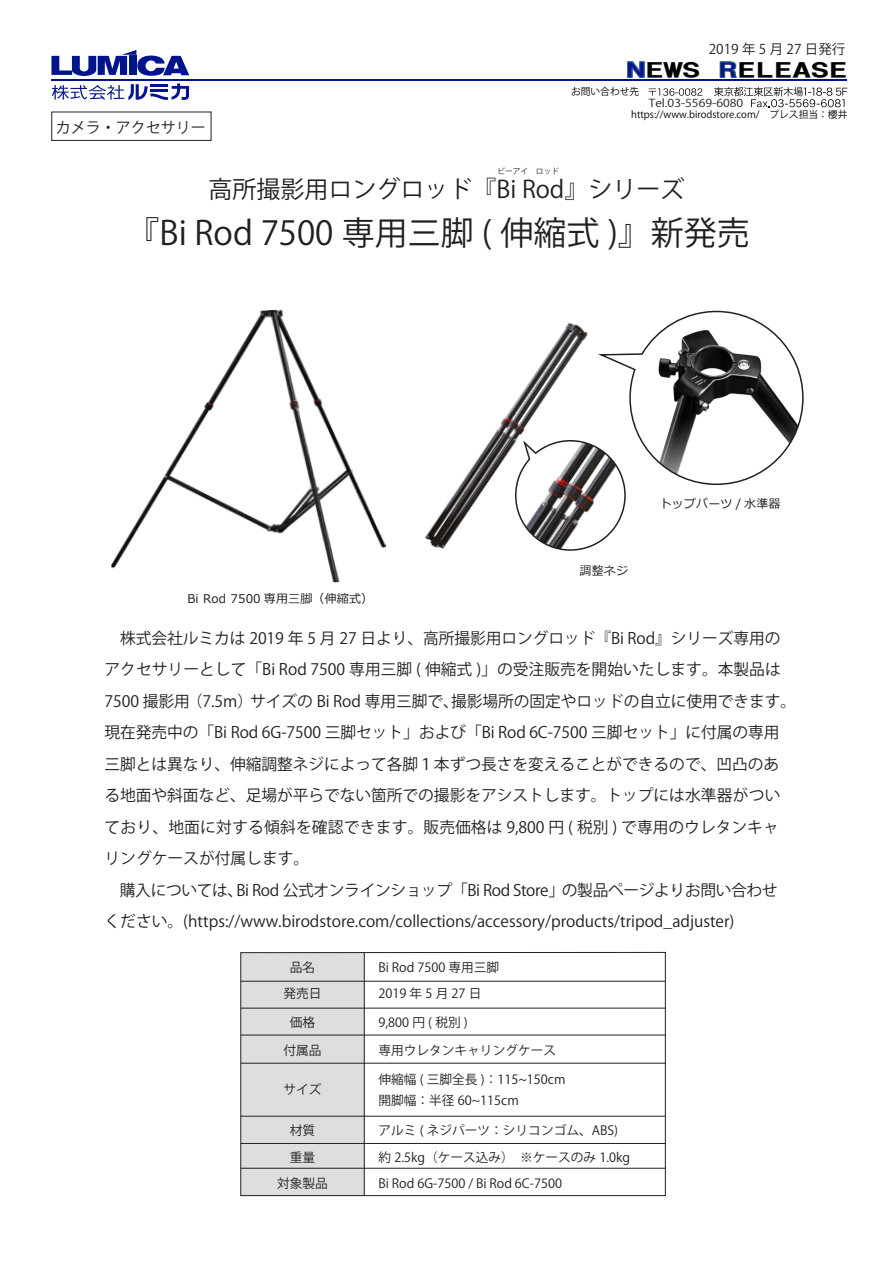
<style>
.page{position:relative;width:893px;height:1263px;background:#fff}
.page>*{position:absolute;margin:0;border:0;box-sizing:border-box;transform-origin:0 0}
.t1{font:33px "Koz Min Pr 6 N Bold 83 pv RKSJ H";color:#231f20}
.t2{font:24px "Koz Min Pr 6 N Bold 83 pv RKSJ H";color:#231f20}
.t3{font:19.35px "HG Soei Kakugothic UB";letter-spacing:-.04em;color:#030303;scale:2.07 1}
.t4{font:15.75px/31.5px "Koz Go Pr 6 N";letter-spacing:-.005em;color:#231f20}
.t5{font:15px "Koz Min Pr 6 N Bold 83 pv RKSJ H";color:#231f20}
.t6{font:13.5px "Koz Go Pr 6 N";color:#231f20}
.t7{font:12.75px/25.8px "Koz Min Pr 6 N Bold 83 pv RKSJ H";color:#231f20}
.t8{font:12px "Meiryo";letter-spacing:.015em;color:#231f20}
.t9{font:10.95px "Koz Go Pr 6 N";color:#231f20;scale:1.12 1}
.t10{font:9.75px "Koz Go Pr 6 N";color:#030303}
.t11{font:9.75px "Koz Go Pro";color:#030303}
.t12{font:7.65px "Koz Go Pr 6 N";color:#231f20}
.s1{color:#00148b}
</style>
<div class="page">
<svg style="left:649px;top:88px;width:53px;height:8px"></svg>
<svg style="left:714px;top:87px;width:133px;height:20px"></svg>
<hr style="left:51px;top:79px;width:796px;height:2px;background:#00148b">
<svg style="left:51px;top:50px;width:138px;height:26px"></svg>
<svg style="left:52px;top:84px;width:137px;height:16px"></svg>
<svg style="left:627px;top:61px;width:18px;height:17px"></svg>
<svg style="left:719px;top:61px;width:18px;height:17px"></svg>
<div style="left:52px;top:112px;width:159px;height:29px;border:1px solid #231f20"></div>
<div style="left:241px;top:953px;width:123px;height:242px;background:#dddee0"></div>
<hr style="left:364px;top:953px;width:1px;height:242px;background:#231f20">
<hr style="left:241px;top:981px;width:424px;height:1px;background:#231f20">
<hr style="left:241px;top:1168px;width:424px;height:1px;background:#231f20">
<hr style="left:241px;top:1143px;width:424px;height:1px;background:#231f20">
<hr style="left:241px;top:1063px;width:424px;height:1px;background:#231f20">
<hr style="left:241px;top:1035px;width:425px;height:1px;background:#231f20">
<hr style="left:241px;top:1008px;width:424px;height:1px;background:#231f20">
<div style="left:241px;top:952px;width:424px;height:244px;border:1px solid #231f20"></div>
<hr style="left:241px;top:1116px;width:424px;height:1px;background:#231f20">
<img style="left:425px;top:405px;width:89px;height:144px">
<img style="left:111px;top:309px;width:276px;height:274px">
<svg style="left:514px;top:310px;width:290px;height:241px"></svg>
<p class="t5" style="left:56px;top:119px;width:152px">カメラ・アクセサリー</p>
<p class="t6" style="left:709px;top:42px;width:138px">2019 年 5 月 27 日発行</p>
<p class="t3" style="left:626px;top:60px;width:109px"><span class="s1">N</span>EWS <span class="s1">R</span>ELEASE</p>
<p class="t11" style="left:571px;top:85px;width:70px">お問い合わせ先</p>
<p class="t10" style="left:631px;top:109px;width:218px">https://www.birodstore.com/ プレス担当：櫻井</p>
<p class="t9" style="left:649px;top:97px;width:86px">Tel.03-5569-6080</p>
<p class="t12" style="left:497px;top:167px;width:63px">ビーアイ　ロッド</p>
<h2 class="t2" style="left:208px;top:176px;width:477px">高所撮影用ロングロッド『Bi Rod』シリーズ</h2>
<h1 class="t1" style="left:127px;top:214px;width:625px">『Bi Rod 7500 専用三脚 ( 伸縮式 )』新発売</h1>
<p class="t8" style="left:187px;top:590px;width:187px">Bi Rod 7500 専用三脚（伸縮式）</p>
<p class="t8" style="left:580px;top:562px;width:50px">調整ネジ</p>
<p class="t8" style="left:660px;top:495px;width:122px">トップパーツ / 水準器</p>
<p class="t4" style="left:105px;top:622px;width:693px;text-indent:16px">株式会社ルミカは 2019 年 5 月 27 日より、高所撮影用ロングロッド『Bi Rod』シリーズ専用のアクセサリーとして「Bi Rod 7500 専用三脚 ( 伸縮式 )」の受注販売を開始いたします。本製品は7500 撮影用（7.5m）サイズの Bi Rod 専用三脚で、撮影場所の固定やロッドの自立に使用できます。現在発売中の「Bi Rod 6G-7500 三脚セット」および「Bi Rod 6C-7500 三脚セット」に付属の専用三脚とは異なり、伸縮調整ネジによって各脚１本ずつ長さを変えることができるので、凹凸のある地面や斜面など、足場が平らでない箇所での撮影をアシストします。トップには水準器がついており、地面に対する傾斜を確認できます。販売価格は 9,800 円 ( 税別 ) で専用のウレタンキャリングケースが付属します。<br>　購入については、Bi Rod 公式オンラインショップ「Bi Rod Store」の製品ページよりお問い合わせください。(https://www.birodstore.com/collections/accessory/products/tripod_adjuster)</p>
<p class="t7" style="left:290px;top:955px;width:27px">品名</p>
<p class="t7" style="left:378px;top:955px;width:122px">Bi Rod 7500 専用三脚<br>2019年5月27日</p>
<p class="t7" style="left:290px;top:1010px;width:27px">価格</p>
<p class="t7" style="left:378px;top:1010px;width:91px">9,800 円 ( 税別 )</p>
<p class="t7" style="left:283px;top:981px;width:40px">発売日</p>
<p class="t7" style="left:283px;top:1037px;width:40px">付属品</p>
<p class="t7" style="left:378px;top:1037px;width:179px">専用ウレタンキャリングケース</p>
<p class="t7" style="left:283px;top:1077px;width:40px">サイズ</p>
<p class="t7" style="left:290px;top:1117px;width:27px">材質</p>
<p class="t7" style="left:290px;top:1145px;width:27px">重量</p>
<p class="t7" style="left:378px;top:1069px;width:188px;line-height:21px">伸縮幅 ( 三脚全長 )：115~150cm開脚幅：半径 60~115cm</p>
<p class="t7" style="left:378px;top:1116px;width:253px;line-height:27.5px">アルミ ( ネジパーツ：シリコンゴム、ABS)約 2.5kg（ケース込み）　※ケースのみ 1.0kg</p>
<p class="t7" style="left:277px;top:1171px;width:52px">対象製品</p>
<p class="t7" style="left:378px;top:1171px;width:185px">Bi Rod 6G-7500 / Bi Rod 6C-7500</p>
</div>
